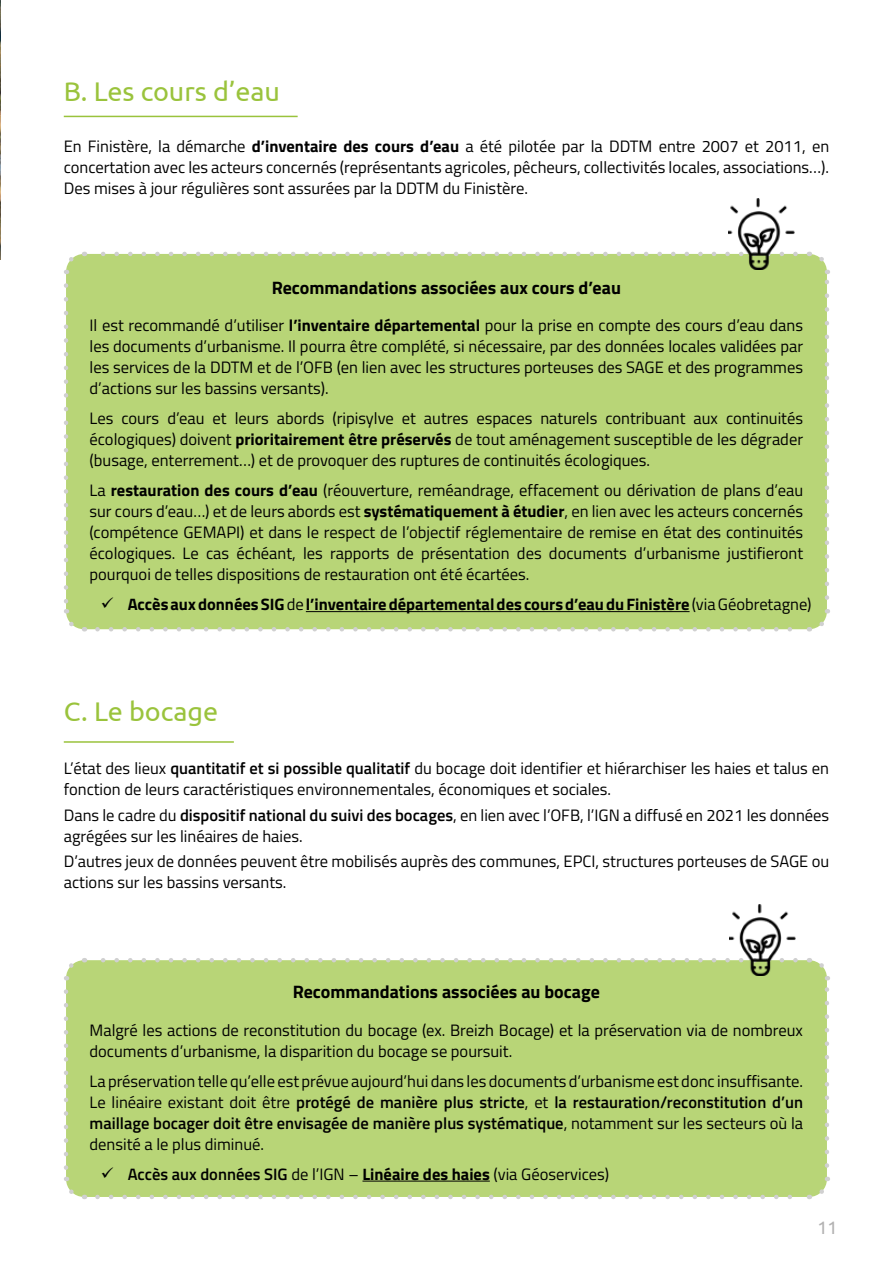
<style>
.page{position:relative;width:893px;height:1263px;background:#fff}
.page>*{position:absolute;margin:0;border:0;box-sizing:border-box;transform-origin:0 0}
.t1{font:27px "Ubuntu";color:#9ac33c}
.t2{font:700 18px "Titillium Web";color:#000}
.t3{font:18px "Ubuntu";color:#b3b2b2}
.t4{font:16.5px/21px "Titillium Web";color:#000;text-align:justify}
.t5{font:700 16.5px "Titillium Web";color:#000}
.s1{font-weight:700}
.s2{font-weight:400}
.s3{font-weight:600}
</style>
<div class="page">
<img style="left:0;top:0;width:1px;height:259px">
<div style="left:66px;top:254px;width:761px;height:375px;background:#b8d577;border-radius:18px"></div>
<hr style="left:306px;top:611px;width:384px;height:1px;background:#000">
<svg style="left:97px;top:627px;width:705px;height:4px"></svg>
<svg style="left:100px;top:252px;width:695px;height:4px"></svg>
<svg style="left:64px;top:255px;width:14px;height:19px"></svg>
<svg style="left:64px;top:285px;width:21px;height:347px"></svg>
<svg style="left:809px;top:609px;width:21px;height:22px"></svg>
<svg style="left:809px;top:251px;width:20px;height:347px"></svg>
<img style="left:728px;top:199px;width:66px;height:70px">
<div style="left:66px;top:960px;width:761px;height:237px;background:#b8d577;border-radius:18px"></div>
<hr style="left:362px;top:1181px;width:128px;height:1px;background:#000">
<svg style="left:97px;top:1195px;width:695px;height:4px"></svg>
<svg style="left:91px;top:958px;width:639px;height:4px"></svg>
<svg style="left:64px;top:961px;width:14px;height:19px"></svg>
<svg style="left:64px;top:991px;width:21px;height:208px"></svg>
<svg style="left:809px;top:1177px;width:21px;height:22px"></svg>
<svg style="left:809px;top:958px;width:20px;height:207px"></svg>
<img style="left:730px;top:905px;width:66px;height:71px">
<hr style="left:64px;top:116px;width:234px;height:1px;background:#9ac33c">
<hr style="left:64px;top:741px;width:170px;height:2px;background:#9ac33c">
<h1 class="t1" style="left:64px;top:75px;width:218px">B. Les cours d’eau</h1>
<p class="t4" style="left:64px;top:135px;width:767px">En Finistère, la démarche <span class="s1">d’inventaire des cours d’eau</span> a été pilotée par la DDTM entre 2007 et 2011, en concertation avec les acteurs concernés (représentants agricoles, pêcheurs, collectivités locales, associations…).<br>Des mises à jour régulières sont assurées par la DDTM du Finistère.</p>
<p class="t2" style="left:272px;top:273px;width:351px">Recommandations associées aux cours d’eau</p>
<p class="t4" style="left:90px;top:314px;width:715px">Il est recommandé d’utiliser <span class="s1">l’inventaire départemental</span> pour la prise en compte des cours d’eau dans les documents d’urbanisme. Il pourra être complété, si nécessaire, par des données locales validées par les services de la DDTM et de l’OFB (en lien avec les structures porteuses des SAGE et des programmes d’actions sur les bassins versants).</p>
<p class="t4" style="left:90px;top:407px;width:715px">Les cours d’eau et leurs abords (ripisylve et autres espaces naturels contribuant aux continuités écologiques) doivent <span class="s1">prioritairement être préservés</span> de tout aménagement susceptible de les dégrader (busage, enterrement…) et de provoquer des ruptures de continuités écologiques.</p>
<p class="t4" style="left:90px;top:479px;width:715px">La <span class="s1">restauration des cours d’eau</span> (réouverture, reméandrage, effacement ou dérivation de plans d’eau sur cours d’eau…) et de leurs abords est <span class="s1">systématiquement à étudier</span>, en lien avec les acteurs concernés (compétence GEMAPI) et dans le respect de l’objectif réglementaire de remise en état des continuités écologiques. Le cas échéant, les rapports de présentation des documents d’urbanisme justifieront pourquoi de telles dispositions de restauration ont été écartées.</p>
<p class="t5" style="left:128px;top:592px;width:685px">Accès aux données SIG <span class="s2">de</span> l’inventaire départemental des cours d’eau du Finistère <span class="s2">(via Géobretagne)</span></p>
<h1 class="t1" style="left:64px;top:695px;width:156px">C. Le bocage</h1>
<p class="t4" style="left:64px;top:757px;width:767px">L’état des lieux <span class="s3">quantitatif et si possible qualitatif</span> du bocage doit identifier et hiérarchiser les haies et talus en fonction de leurs caractéristiques environnementales, économiques et sociales.</p>
<p class="t4" style="left:64px;top:804px;width:767px">Dans le cadre du <span class="s3">dispositif national du suivi des bocages</span>, en lien avec l’OFB, l’IGN a diffusé en 2021 les données agrégées sur les linéaires de haies.</p>
<p class="t4" style="left:64px;top:850px;width:767px">D’autres jeux de données peuvent être mobilisés auprès des communes, EPCI, structures porteuses de SAGE ou actions sur les bassins versants.</p>
<p class="t2" style="left:293px;top:978px;width:309px">Recommandations associées au bocage</p>
<p class="t4" style="left:90px;top:1018px;width:715px">Malgré les actions de reconstitution du bocage (ex. Breizh Bocage) et la préservation via de nombreux documents d’urbanisme, la disparition du bocage se poursuit.</p>
<p class="t4" style="left:90px;top:1069px;width:715px">La préservation telle qu’elle est prévue aujourd’hui dans les documents d’urbanisme est donc insuffisante.<br>Le linéaire existant doit être <span class="s3">protégé de manière plus stricte</span>, et <span class="s3">la restauration/reconstitution d’un maillage bocager doit être envisagée de manière plus systématique</span>, notamment sur les secteurs où la densité a le plus diminué.</p>
<p class="t4" style="left:128px;top:1162px;width:483px"><span class="s3">Accès aux données SIG</span> de l’IGN – <span class="s1">Linéaire des haies</span> (via Géoservices)</p>
<p class="t3" style="left:817px;top:1217px;width:22px">11</p>
</div>
